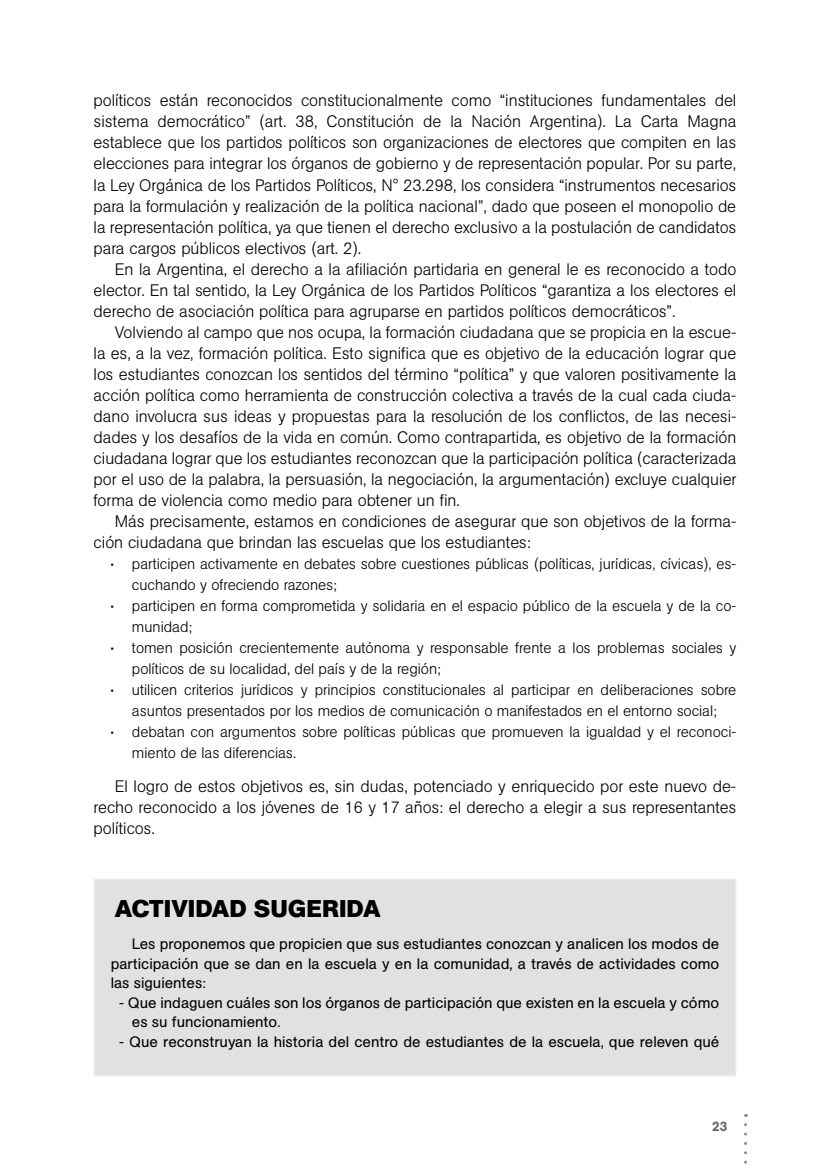
<style>
.page{position:relative;width:830px;height:1170px;background:#fff}
.page>*{position:absolute;margin:0;border:0;box-sizing:border-box;transform-origin:0 0}
.t1{font:700 24px "AG Book BQ";color:#000}
.t2{font:300 16.5px/21px "AG Book BQ";color:#000;text-align:justify}
.t3{font:300 15px/21px "AG Book BQ";color:#000}
.t4{font:15px/19.5px "AG Book BQ";color:#000;text-align:justify}
.t5{font:500 13.5px "AG Book BQ";color:#636466}
</style>
<div class="page">
<svg style="left:744px;top:1124px;width:2px;height:40px"></svg>
<div style="left:94px;top:879px;width:641px;height:196px;background:#e1e1e1"></div>
<p class="t2" style="left:94px;top:90px;width:644px">políticos están reconocidos constitucionalmente como “instituciones fundamentales del sistema democrático” (art. 38, Constitución de la Nación Argentina). La Carta Magna establece que los partidos políticos son organizaciones de electores que compiten en las elecciones para integrar los órganos de gobierno y de representación popular. Por su parte, la Ley Orgánica de los Partidos Políticos, N° 23.298, los considera “instrumentos necesarios para la formulación y realización de la política nacional”, dado que poseen el monopolio de la representación política, ya que tienen el derecho exclusivo a la postulación de candidatos para cargos públicos electivos (art. 2).</p>
<p class="t2" style="left:94px;top:258px;width:644px;text-indent:21px">En la Argentina, el derecho a la afiliación partidaria en general le es reconocido a todo elector. En tal sentido, la Ley Orgánica de los Partidos Políticos “garantiza a los electores el derecho de asociación política para agruparse en partidos políticos democráticos”.</p>
<p class="t2" style="left:94px;top:321px;width:644px;text-indent:21px">Volviendo al campo que nos ocupa, la formación ciudadana que se propicia en la escue&shy;la es, a la vez, formación política. Esto significa que es objetivo de la educación lograr que los estudiantes conozcan los sentidos del término “política” y que valoren positivamente la acción política como herramienta de construcción colectiva a través de la cual cada ciuda&shy;dano involucra sus ideas y propuestas para la resolución de los conflictos, de las necesi&shy;dades y los desafíos de la vida en común. Como contrapartida, es objetivo de la formación ciudadana lograr que los estudiantes reconozcan que la participación política (caracterizada por el uso de la palabra, la persuasión, la negociación, la argumentación) excluye cualquier forma de violencia como medio para obtener un fin.</p>
<p class="t2" style="left:94px;top:510px;width:644px;text-indent:21px">Más precisamente, estamos en condiciones de asegurar que son objetivos de la forma&shy;ción ciudadana que brindan las escuelas que los estudiantes:</p>
<p class="t3" style="left:132px;top:553px;width:605px;text-indent:-21px">• participen activamente en debates sobre cuestiones públicas (políticas, jurídicas, cívicas), es&shy;cuchando y ofreciendo razones;</p>
<p class="t3" style="left:132px;top:595px;width:605px;text-indent:-21px">• participen en forma comprometida y solidaria en el espacio público de la escuela y de la co&shy;munidad;</p>
<p class="t3" style="left:132px;top:637px;width:605px;text-indent:-21px">• tomen posición crecientemente autónoma y responsable frente a los problemas sociales y políticos de su localidad, del país y de la región;</p>
<p class="t3" style="left:111px;top:679px;width:627px;text-align:center">• utilicen criterios jurídicos y principios constitucionales al participar en deliberaciones sobre asuntos presentados por los medios de comunicación o manifestados en el entorno social;</p>
<p class="t3" style="left:132px;top:721px;width:605px;text-indent:-21px">• debatan con argumentos sobre políticas públicas que promueven la igualdad y el reconoci&shy;miento de las diferencias.</p>
<p class="t2" style="left:94px;top:775px;width:644px;text-indent:21px">El logro de estos objetivos es, sin dudas, potenciado y enriquecido por este nuevo de&shy;recho reconocido a los jóvenes de 16 y 17 años: el derecho a elegir a sus representantes políticos.</p>
<h1 class="t1" style="left:115px;top:894px;width:267px">ACTIVIDAD SUGERIDA</h1>
<p class="t4" style="left:111px;top:934px;width:610px;text-indent:21px">Les proponemos que propicien que sus estudiantes conozcan y analicen los modos de participación que se dan en la escuela y en la comunidad, a través de actividades como las siguientes:</p>
<p class="t4" style="left:132px;top:992px;width:588px;text-indent:-13px">- Que indaguen cuáles son los órganos de participación que existen en la escuela y cómo es su funcionamiento.</p>
<p class="t4" style="left:119px;top:1031px;width:601px">- Que reconstruyan la historia del centro de estudiantes de la escuela, que releven qué</p>
<p class="t5" style="left:711px;top:1118px;width:17px">23</p>
</div>
